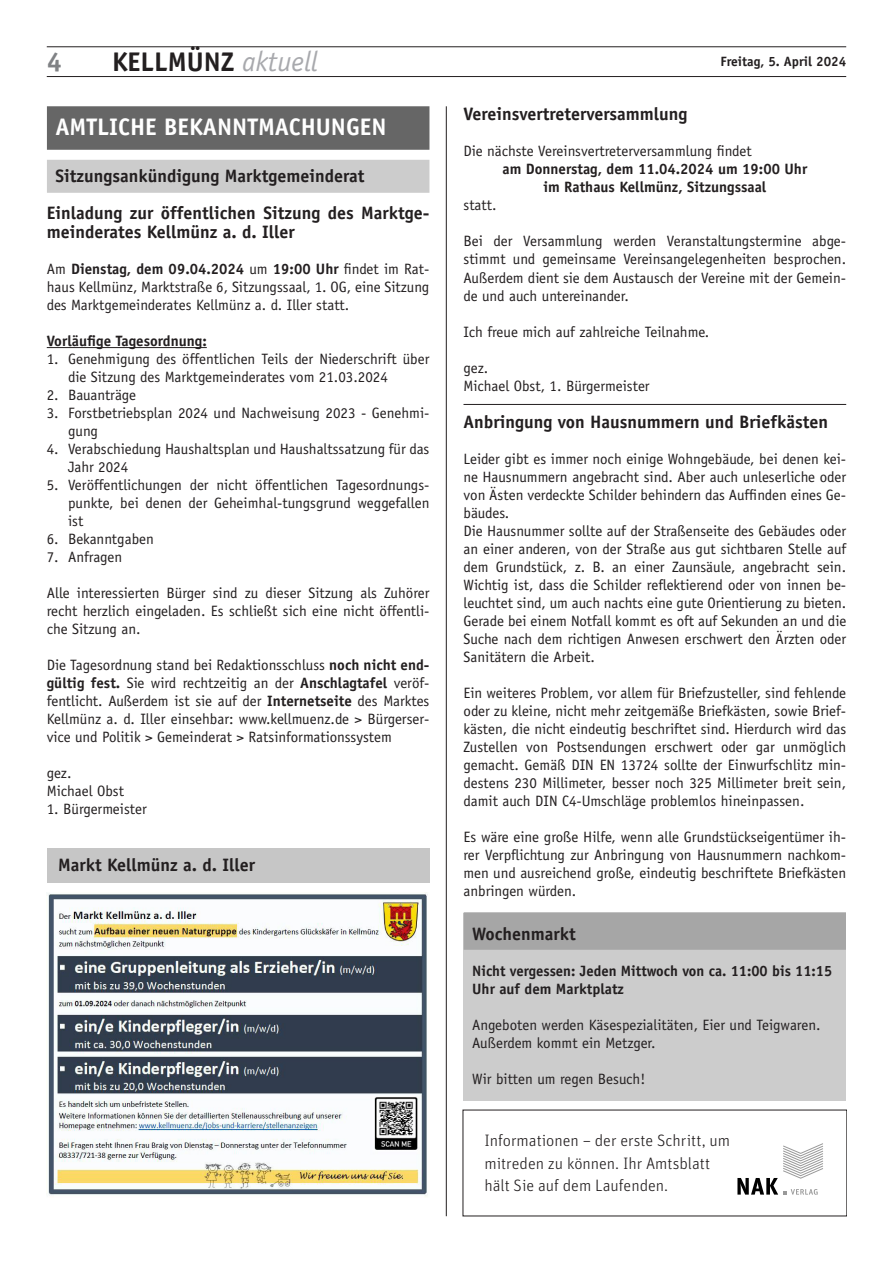
<style>
.page{position:relative;width:893px;height:1263px;background:#fff}
.page>*{position:absolute;margin:0;border:0;box-sizing:border-box;transform-origin:0 0}
.t1{font:700 27px "Officina Sans";color:#231f20}
.t2{font:700 27px "Officina Sans";color:#808285}
.t3{font:700 24px "Officina Sans";color:#fff}
.t4{font:700 18px/36.9px "Officina Sans";color:#231f20}
.t5{font:300 16.5px/22.5px "Unit Pro";color:#231f20}
.t6{font:15px/18px "Officina Sans";color:#231f20;text-align:justify}
.t7{font:700 15px/18px "Officina Sans";color:#231f20;text-align:center}
.t8{font:700 13.5px "Officina Sans";color:#231f20}
.s1{font-weight:400;font-style:italic;font-size:28.35px;color:#a8a9ad}
.s2{font-weight:700}
</style>
<div class="page">
<hr style="left:47px;top:76px;width:799px;height:1px;background:#231f20">
<hr style="left:47px;top:47px;width:799px;height:1px;background:#231f20">
<hr style="left:446px;top:106px;width:1px;height:1110px;background:#231f20">
<hr style="left:47px;top:347px;width:160px;height:1px;background:#231f20">
<div style="left:47px;top:106px;width:382px;height:44px;background:#666"></div>
<div style="left:47px;top:160px;width:382px;height:33px;background:#ccc"></div>
<div style="left:47px;top:848px;width:382px;height:34px;background:#c6c6c6"></div>
<img style="left:48px;top:892px;width:380px;height:305px">
<hr style="left:463px;top:404px;width:383px;height:1px;background:#231f20">
<div style="left:464px;top:913px;width:382px;height:188px;background:#ccc"></div>
<div style="left:464px;top:912px;width:382px;height:38px;background:#a6a6a6"></div>
<svg style="left:737px;top:1143px;width:86px;height:52px"></svg>
<h1 class="t2" style="left:47px;top:45px;width:17px">4</h1>
<h1 class="t1" style="left:112px;top:45px;width:207px">KELLMÜNZ <span class="s1">aktuell</span></h1>
<p class="t8" style="left:720px;top:53px;width:127px">Freitag, 5. April 2024</p>
<h2 class="t3" style="left:55px;top:112px;width:333px">AMTLICHE BEKANNTMACHUNGEN</h2>
<p class="t4" style="left:47px;top:157px;width:384px;text-indent:9px">Sitzungsankündigung Marktgemeinderat<br>Einladung zur öffentlichen Sitzung des Marktge-</p>
<p class="t4" style="left:47px;top:213px;width:249px">meinderates Kellmünz a. d. Iller</p>
<p class="t6" style="left:47px;top:260px;width:384px">Am <span class="s2">Dienstag, dem 09.04.2024</span> um <span class="s2">19:00 Uhr</span> findet im Rat&shy;haus Kellmünz, Marktstraße 6, Sitzungssaal, 1. OG, eine Sitzung des Marktgemeinderates Kellmünz a. d. Iller statt.</p>
<p class="t7" style="left:47px;top:332px;width:162px">Vorläufige Tagesordnung:</p>
<p class="t6" style="left:68px;top:350px;width:363px;text-indent:-21px">1. Genehmigung des öffentlichen Teils der Niederschrift über die Sitzung des Marktgemeinderates vom 21.03.2024</p>
<p class="t6" style="left:47px;top:386px;width:91px">2. Bauanträge</p>
<p class="t6" style="left:68px;top:404px;width:363px;text-indent:-21px">3. Forstbetriebsplan 2024 und Nachweisung 2023 - Genehmi&shy;gung</p>
<p class="t6" style="left:68px;top:440px;width:363px;text-indent:-21px">4. Verabschiedung Haushaltsplan und Haushaltssatzung für das<br>Jahr 2024</p>
<p class="t6" style="left:68px;top:476px;width:363px;text-indent:-21px">5. Veröffentlichungen der nicht öffentlichen Tagesordnungs&shy;punkte, bei denen der Geheimhal-tungsgrund weggefallen ist</p>
<p class="t6" style="left:47px;top:530px;width:109px">6. Bekanntgaben</p>
<p class="t6" style="left:47px;top:548px;width:77px">7. Anfragen</p>
<p class="t6" style="left:47px;top:584px;width:384px">Alle interessierten Bürger sind zu dieser Sitzung als Zuhörer recht herzlich eingeladen. Es schließt sich eine nicht öffentli&shy;che Sitzung an.</p>
<p class="t6" style="left:47px;top:656px;width:384px">Die Tagesordnung stand bei Redaktionsschluss <span class="s2">noch nicht end&shy;gültig fest.</span> Sie wird rechtzeitig an der <span class="s2">Anschlagtafel</span> veröf&shy;fentlicht. Außerdem ist sie auf der <span class="s2">Internetseite</span> des Marktes Kellmünz a. d. Iller einsehbar: www.kellmuenz.de &gt; Bürgerser&shy;vice und Politik &gt; Gemeinderat &gt; Ratsinformationssystem</p>
<p class="t6" style="left:47px;top:764px;width:79px">gez.<br>Michael Obst</p>
<p class="t6" style="left:47px;top:800px;width:102px">1. Bürgermeister</p>
<p class="t4" style="left:58px;top:846px;width:198px">Markt Kellmünz a. d. Iller</p>
<p class="t4" style="left:463px;top:96px;width:226px">Vereinsvertreterversammlung</p>
<p class="t6" style="left:463px;top:142px;width:290px">Die nächste Vereinsvertreterversammlung findet</p>
<p class="t7" style="left:502px;top:160px;width:306px">am Donnerstag, dem 11.04.2024 um 19:00 Uhr im Rathaus Kellmünz, Sitzungssaal</p>
<p class="t6" style="left:463px;top:196px;width:35px">statt.</p>
<p class="t6" style="left:463px;top:232px;width:384px">Bei der Versammlung werden Veranstaltungstermine abge&shy;stimmt und gemeinsame Vereinsangelegenheiten besprochen.<br>Außerdem dient sie dem Austausch der Vereine mit der Gemein&shy;de und auch untereinander.</p>
<p class="t6" style="left:463px;top:322px;width:247px">Ich freue mich auf zahlreiche Teilnahme.</p>
<p class="t6" style="left:463px;top:358px;width:188px">gez.<br>Michael Obst, 1. Bürgermeister</p>
<p class="t4" style="left:463px;top:403px;width:366px">Anbringung von Hausnummern und Briefkästen</p>
<p class="t6" style="left:463px;top:450px;width:384px;text-align:left">Leider gibt es immer noch einige Wohngebäude, bei denen kei&shy;ne Hausnummern angebracht sind. Aber auch unleserliche oder von Ästen verdeckte Schilder behindern das Auffinden eines Ge&shy;bäudes.<br>Die Hausnummer sollte auf der Straßenseite des Gebäudes oder an einer anderen, von der Straße aus gut sichtbaren Stelle auf dem Grundstück, z. B. an einer Zaunsäule, angebracht sein.<br>Wichtig ist, dass die Schilder reflektierend oder von innen be&shy;leuchtet sind, um auch nachts eine gute Orientierung zu bieten.<br>Gerade bei einem Notfall kommt es oft auf Sekunden an und die Suche nach dem richtigen Anwesen erschwert den Ärzten oder Sanitätern die Arbeit.</p>
<p class="t6" style="left:463px;top:684px;width:384px">Ein weiteres Problem, vor allem für Briefzusteller, sind fehlende oder zu kleine, nicht mehr zeitgemäße Briefkästen, sowie Brief&shy;kästen, die nicht eindeutig beschriftet sind. Hierdurch wird das Zustellen von Postsendungen erschwert oder gar unmöglich gemacht. Gemäß DIN EN 13724 sollte der Einwurfschlitz min&shy;destens 230 Millimeter, besser noch 325 Millimeter breit sein, damit auch DIN C4-Umschläge problemlos hineinpassen.</p>
<p class="t6" style="left:463px;top:828px;width:384px">Es wäre eine große Hilfe, wenn alle Grundstückseigentümer ih&shy;rer Verpflichtung zur Anbringung von Hausnummern nachkom&shy;men und ausreichend große, eindeutig beschriftete Briefkästen anbringen würden.</p>
<p class="t4" style="left:472px;top:915px;width:105px">Wochenmarkt</p>
<p class="t7" style="left:472px;top:961px;width:362px;text-align:left">Nicht vergessen: Jeden Mittwoch von ca. 11:00 bis 11:15<br>Uhr auf dem Marktplatz</p>
<p class="t6" style="left:472px;top:1016px;width:350px">Angeboten werden Käsespezialitäten, Eier und Teigwaren.<br>Außerdem kommt ein Metzger.</p>
<p class="t6" style="left:472px;top:1070px;width:175px">Wir bitten um regen Besuch!</p>
<p class="t5" style="left:484px;top:1129px;width:247px">Informationen – der erste Schritt, um mitreden zu können. Ihr Amtsblatt hält Sie auf dem Laufenden.</p>
</div>
